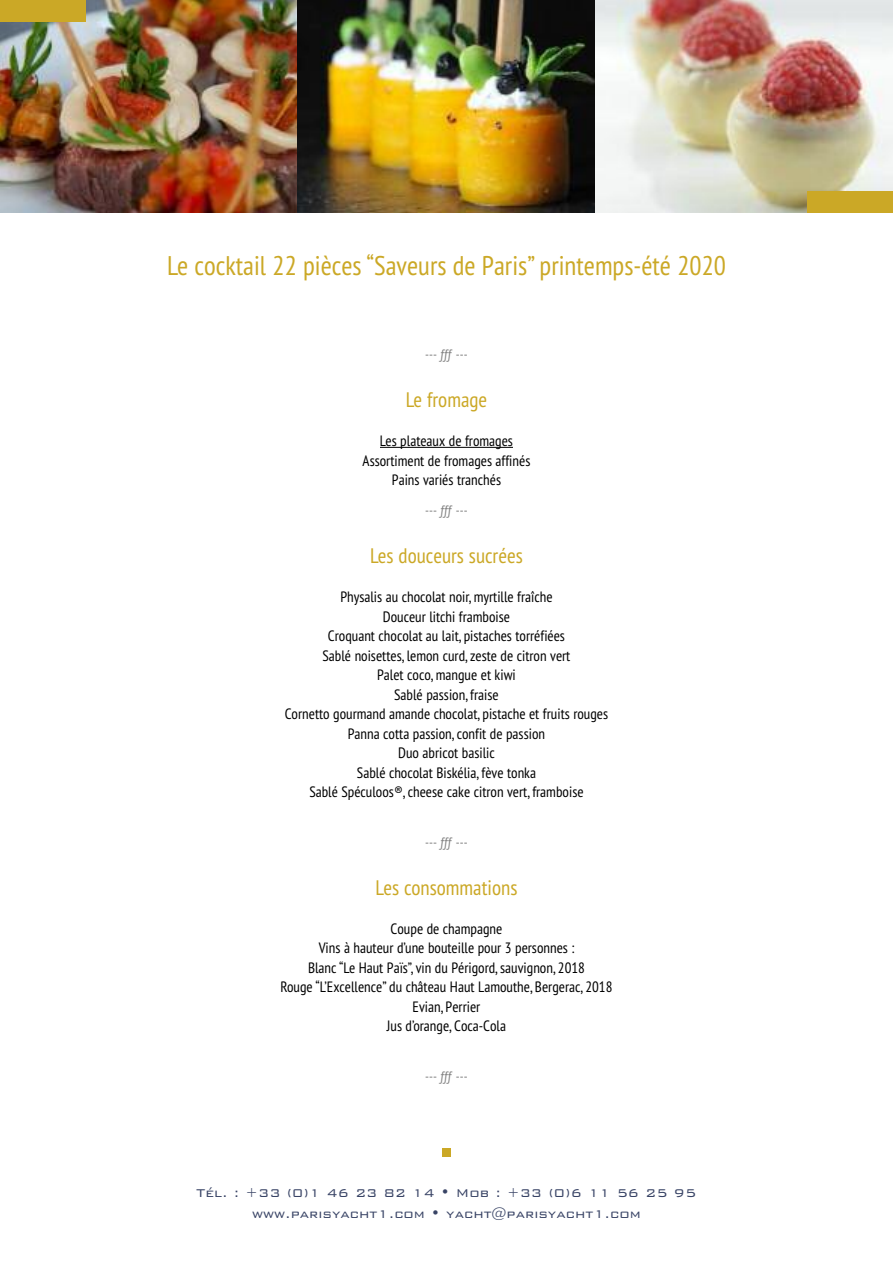
<style>
.page{position:relative;width:893px;height:1263px;background:#fff}
.page>*{position:absolute;margin:0;border:0;box-sizing:border-box;transform-origin:0 0}
.t1{font:condensed 27px "PT Sans";color:#cba826}
.t2{font:condensed 21px "PT Sans";color:#cba826}
.t3{font:condensed 15px/19.5px "PT Sans";color:#000;text-align:center}
.t4{font:300 15px/21px "Bank Gothic";color:#384365;text-align:center}
.t5{font:condensed 13.5px "PT Sans";letter-spacing:-.18em;color:#808080}
</style>
<div class="page">
<hr style="left:380px;top:447px;width:133px;height:1px;background:#000">
<img style="left:0;top:0;width:893px;height:213px">
<div style="left:0;top:0;width:85px;height:21px;background:#cba826"></div>
<div style="left:808px;top:191px;width:85px;height:22px;background:#cba826"></div>
<div style="left:442px;top:1148px;width:9px;height:9px;background:#cba826"></div>
<h1 class="t1" style="left:167px;top:249px;width:560px">Le cocktail 22 pièces “Saveurs de Paris” printemps-été 2020</h1>
<p class="t5" style="left:425px;top:346px;width:44px">--- ƒƒƒ ---</p>
<h2 class="t2" style="left:406px;top:386px;width:83px">Le fromage</h2>
<p class="t3" style="left:363px;top:431px;width:169px">Les plateaux de fromages<br>Assortiment de fromages affinés<br>Pains variés tranchés</p>
<p class="t5" style="left:425px;top:502px;width:44px">--- ƒƒƒ ---</p>
<h2 class="t2" style="left:370px;top:542px;width:154px">Les douceurs sucrées</h2>
<p class="t3" style="left:285px;top:587px;width:325px">Physalis au chocolat noir, myrtille fraîche<br>Douceur litchi framboise<br>Croquant chocolat au lait, pistaches torréfiées<br>Sablé noisettes, lemon curd, zeste de citron vert<br>Palet coco, mangue et kiwi<br>Sablé passion, fraise<br>Cornetto gourmand amande chocolat, pistache et fruits rouges Panna cotta passion, confit de passion<br>Duo abricot basilic<br>Sablé chocolat Biskélia, fève tonka<br>Sablé Spéculoos®, cheese cake citron vert, framboise</p>
<p class="t5" style="left:425px;top:833px;width:44px">--- ƒƒƒ ---</p>
<h2 class="t2" style="left:376px;top:874px;width:143px">Les consommations</h2>
<p class="t3" style="left:281px;top:918px;width:333px">Coupe de champagne<br>Vins à hauteur d’une bouteille pour 3 personnes :<br>Blanc “Le Haut Païs”, vin du Périgord, sauvignon, 2018<br>Rouge “L’Excellence” du château Haut Lamouthe, Bergerac, 2018<br>Evian, Perrier<br>Jus d’orange, Coca-Cola</p>
<p class="t5" style="left:425px;top:1067px;width:44px">--- ƒƒƒ ---</p>
<p class="t4" style="left:197px;top:1181px;width:501px">Tél. : +33 (0)1 46 23 82 14 • Mob : +33 (0)6 11 56 25 95 www.parisyacht1.com • yacht@parisyacht1.com</p>
</div>
